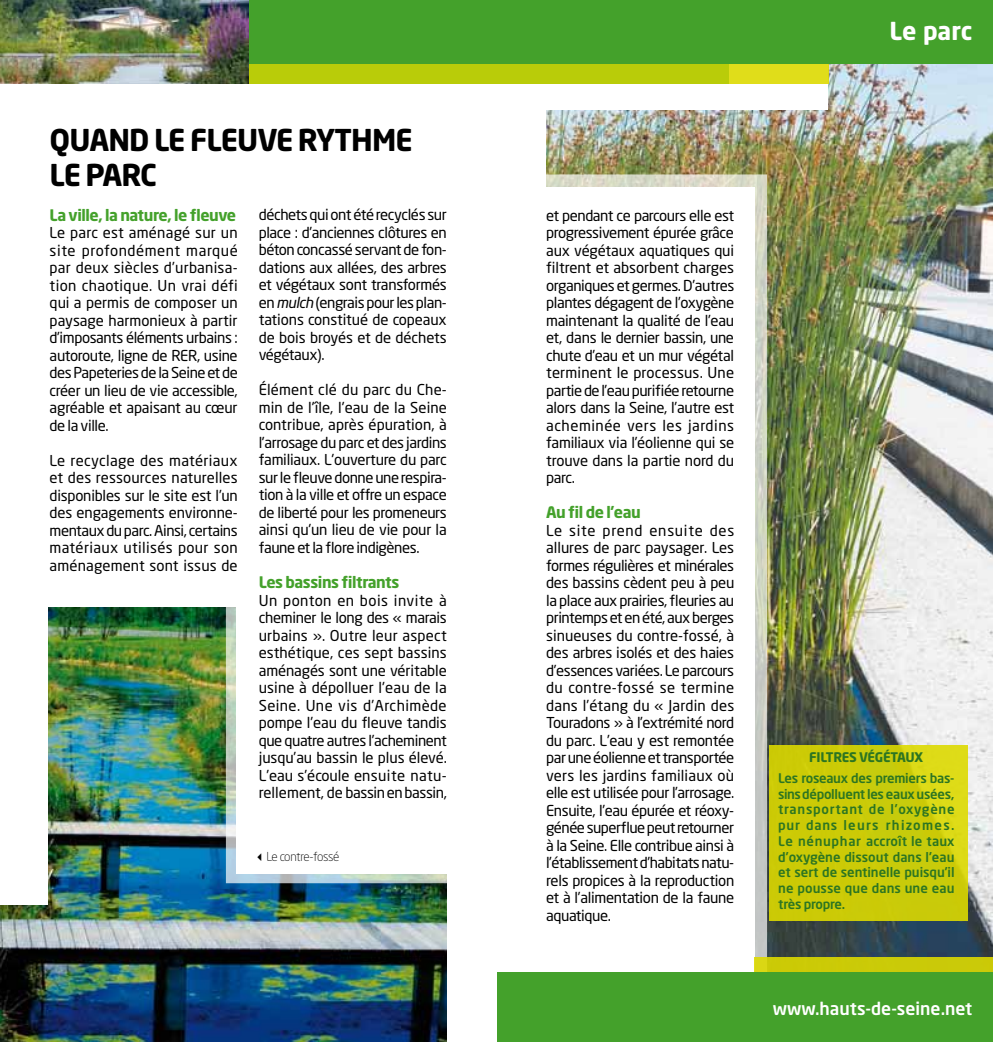
<style>
.page{position:relative;width:993px;height:1042px;background:#fff}
.page>*{position:absolute;margin:0;border:0;box-sizing:border-box;transform-origin:0 0}
.t1{font:700 29.75px/35px "Neo Sans";letter-spacing:-.03em;color:#000}
.t2{font:700 24.5px "Neo Sans";color:#fff}
.t3{font:500 17.5px "Neo Sans";color:#fff}
.t4{font:700 15.75px "Neo Sans";letter-spacing:-.03em;color:#44a12b}
.t5{font:14.88px/17.5px "Neo Sans";letter-spacing:-.015em;color:#000;text-align:justify}
.t6{font:500 13.12px/15.8px "Neo Sans";letter-spacing:-.005em;color:#2c7522;text-align:justify}
.t7{font:700 13.12px "Neo Sans";letter-spacing:-.02em;color:#2c7522}
.t8{font:300 12.25px "Neo Sans";letter-spacing:-.04em;color:#000}
.s1{font-style:italic}
</style>
<div class="page">
<img style="left:546px;top:63px;width:446px;height:894px">
<svg style="left:546px;top:174px;width:220px;height:783px;background:#cfd2c4"></svg>
<div style="left:543px;top:0;width:284px;height:110px;background:#fff"></div>
<div style="left:527px;top:187px;width:227px;height:794px;background:#fff"></div>
<img style="left:0;top:607px;width:446px;height:435px">
<div style="left:728px;top:63px;width:100px;height:20px;background:#e0dd1a"></div>
<div style="left:0;top:0;width:728px;height:83px;background:#b9cc09"></div>
<div style="left:0;top:0;width:992px;height:63px;background:#44a12b"></div>
<div style="left:753px;top:957px;width:239px;height:85px;background:linear-gradient(to right,#cfcd09,#c8c808)"></div>
<div style="left:497px;top:973px;width:495px;height:69px;background:#44a12b"></div>
<div style="left:769px;top:746px;width:198px;height:174px;background:linear-gradient(to right,#c9c803,#d1d210)"></div>
<div style="left:0;top:456px;width:48px;height:448px;background:#fff"></div>
<svg style="left:226px;top:607px;width:221px;height:276px"></svg>
<img style="left:0;top:0;width:248px;height:83px">
<h1 class="t1" style="left:50px;top:121px;width:364px">quand le fleuve rythme le parc</h1>
<p class="t4" style="left:50px;top:205px;width:188px">La ville, la nature, le fleuve</p>
<p class="t5" style="left:50px;top:224px;width:190px">Le parc est aménagé sur un site profondément marqué par deux siècles d’urbanisa&shy;tion chaotique. Un vrai défi qui a permis de composer un paysage harmonieux à partir d’imposants éléments urbains : autoroute, ligne de RER, usine des Papeteries de la Seine et de créer un lieu de vie accessible, agréable et apaisant au cœur de la ville.</p>
<p class="t5" style="left:50px;top:451px;width:190px">Le recyclage des matériaux et des ressources naturelles disponibles sur le site est l’un des engagements environne&shy;mentaux du parc. Ainsi, certains matériaux utilisés pour son aménagement sont issus de</p>
<p class="t5" style="left:259px;top:206px;width:190px">déchets qui ont été recyclés sur place : d’anciennes clôtures en béton concassé servant de fon&shy;dations aux allées, des arbres et végétaux sont transformés en <span class="s1">mulch</span> (engrais pour les plan&shy;tations constitué de copeaux de bois broyés et de déchets végétaux).</p>
<p class="t5" style="left:259px;top:381px;width:190px">Élément clé du parc du Che&shy;min de l'île, l'eau de la Seine contribue, après épuration, à l'arrosage du parc et des jardins familiaux. L'ouverture du parc sur le fleuve donne une respira&shy;tion à la ville et offre un espace de liberté pour les promeneurs ainsi qu'un lieu de vie pour la faune et la flore indigènes.</p>
<p class="t4" style="left:259px;top:572px;width:142px">Les bassins filtrants</p>
<p class="t5" style="left:259px;top:591px;width:190px">Un ponton en bois invite à cheminer le long des « marais urbains ». Outre leur aspect esthétique, ces sept bassins aménagés sont une véritable usine à dépolluer l'eau de la Seine. Une vis d’Archimède pompe l’eau du fleuve tandis que quatre autres l’acheminent jusqu’au bassin le plus élevé.<br>L’eau s’écoule ensuite natu&shy;rellement, de bassin en bassin,</p>
<p class="t8" style="left:254px;top:849px;width:87px">✓Le contre-fossé</p>
<h2 class="t2" style="left:889px;top:15px;width:84px">Le parc</h2>
<p class="t5" style="left:546px;top:206px;width:190px">et pendant ce parcours elle est progressivement épurée grâce aux végétaux aquatiques qui filtrent et absorbent charges organiques et germes. D’autres plantes dégagent de l’oxygène maintenant la qualité de l’eau et, dans le dernier bassin, une chute d’eau et un mur végétal terminent le processus. Une partie de l’eau purifiée retourne alors dans la Seine, l’autre est acheminée vers les jardins familiaux via l’éolienne qui se trouve dans la partie nord du parc.</p>
<p class="t4" style="left:546px;top:502px;width:96px">Au fil de l’eau</p>
<p class="t5" style="left:546px;top:521px;width:190px">Le site prend ensuite des allures de parc paysager. Les formes régulières et minérales des bassins cèdent peu à peu la place aux prairies, fleuries au printemps et en été, aux berges sinueuses du contre-fossé, à des arbres isolés et des haies d’essences variées. Le parcours du contre-fossé se termine dans l’étang du « Jardin des Touradons » à l’extrémité nord du parc. L’eau y est remontée par une éolienne et transportée vers les jardins familiaux où elle est utilisée pour l’arrosage.<br>Ensuite, l’eau épurée et réoxy&shy;génée superflue peut retourner à la Seine. Elle contribue ainsi à l’établissement d’habitats natu&shy;rels propices à la reproduction et à l’alimentation de la faune aquatique.</p>
<p class="t7" style="left:809px;top:749px;width:115px">Filtres végétaux</p>
<p class="t6" style="left:778px;top:770px;width:178px">Les roseaux des premiers bas&shy;sins dépolluent les eaux usées, transportant de l’oxygène pur dans leurs rhizomes.<br>Le nénuphar accroît le taux d’oxygène dissout dans l’eau et sert de sentinelle puisqu’il ne pousse que dans une eau très propre.</p>
<p class="t3" style="left:772px;top:997px;width:201px">www.hauts-de-seine.net</p>
</div>
